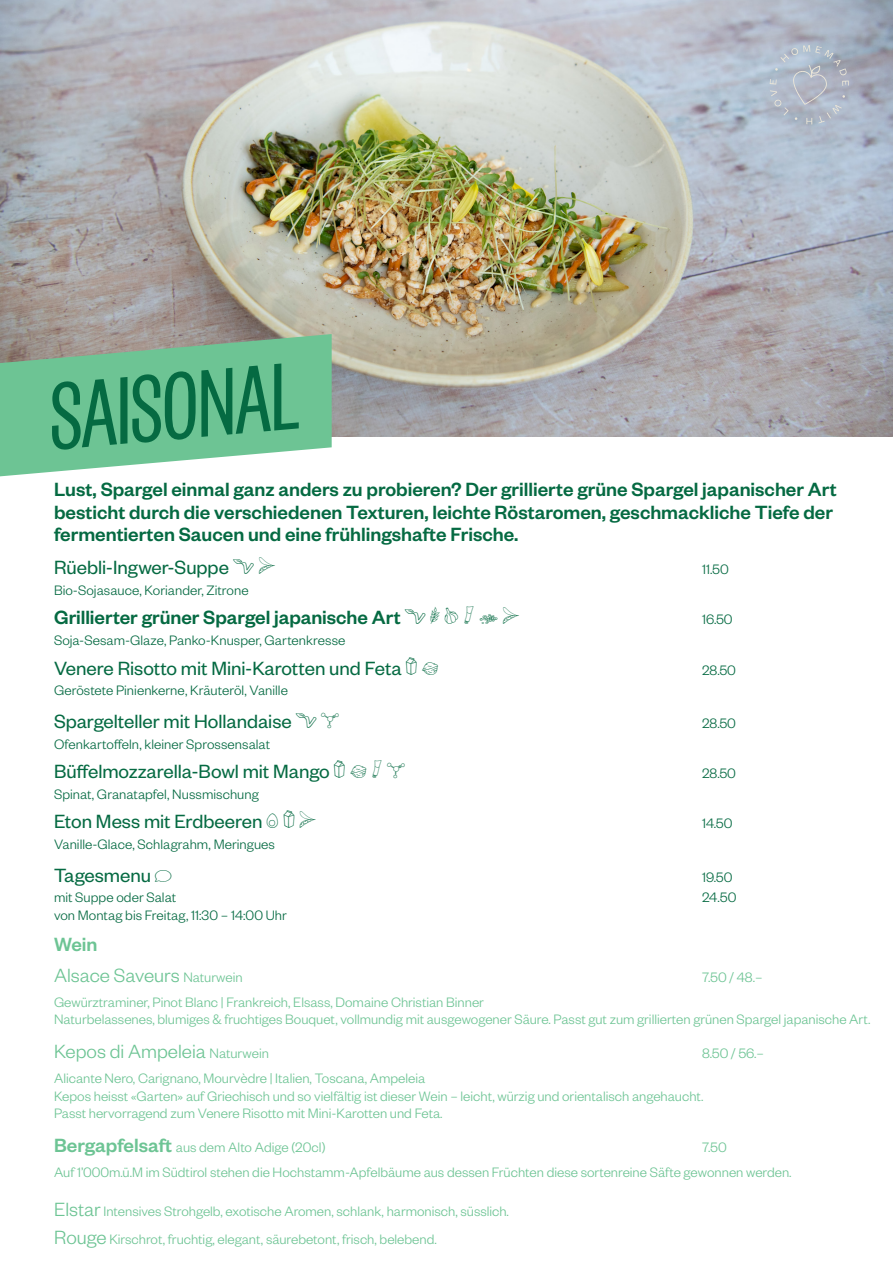
<style>
.page{position:relative;width:893px;height:1263px;background:#fff}
.page>*{position:absolute;margin:0;border:0;box-sizing:border-box;transform-origin:0 0}
.t1{font:105px "Founders Grotesk X Cond";color:#056a42}
.Speise-Name{font:24px "Hiltl Icon Font";color:#056a42}
.Speise-Name-2{font:500 21px/22.5px "Founders Grotesk";color:#056a42}
.Speise-Name-3{font:21px "Founders Grotesk";color:#056a42}
.Zutatenliste_-_Speis{font:300 21px "Founders Grotesk";color:#6dc494}
.Zutatenliste_-_Speis-2{font:500 21px "Founders Grotesk";color:#6dc494}
.Zutatenliste_-_Speis-3{font:300 15px "Founders Grotesk";color:#6dc494}
.Zutatenliste_-_Speis-4{font:300 15px "Founders Grotesk";letter-spacing:.005em;color:#056a42}
.Speise-Name-4{font:300 15px "Founders Grotesk";color:#056a42}
.s1{font-size:15px}
.s2{font-weight:500;font-size:21px}
.s3{font-size:21px}
</style>
<div class="page">
<img style="left:0;top:0;width:893px;height:437px">
<svg style="left:770px;top:45px;width:79px;height:79px;background:#b0b9c6"></svg>
<svg style="left:0;top:334px;width:332px;height:142px;background:#80c49d"></svg>
<p class="t1" style="left:43px;top:358px;width:251px;rotate:-5deg">SAISONAL</p>
<p class="Speise-Name-2" style="left:54px;top:477px;width:784px">Lust, Spargel einmal ganz anders zu probieren? Der grillierte grüne Spargel japanischer Art besticht durch die verschiedenen Texturen, leichte Röstaromen, geschmackliche Tiefe der fermentierten Saucen und eine frühlingshafte Frische.</p>
<p class="Speise-Name-3" style="left:54px;top:554px;width:223px">Rüebli-Ingwer-Suppe ❖ □</p>
<p class="Speise-Name-4" style="left:702px;top:560px;width:28px">11.50</p>
<p class="Zutatenliste_-_Speis-4" style="left:54px;top:581px;width:196px">Bio-Sojasauce, Koriander, Zitrone</p>
<p class="Speise-Name-2" style="left:54px;top:605px;width:373px">Grillierter grüner Spargel japanische Art ❖</p>
<p class="Speise-Name" style="left:463px;top:602px;width:58px">▼ ▲ □</p>
<p class="Speise-Name-4" style="left:702px;top:610px;width:32px">16.50</p>
<p class="Zutatenliste_-_Speis-4" style="left:54px;top:631px;width:293px">Soja-Sesam-Glaze, Panko-Knusper, Gartenkresse</p>
<p class="Speise-Name-3" style="left:54px;top:655px;width:386px">Venere Risotto mit Mini-Karotten und Feta ■</p>
<p class="Speise-Name-4" style="left:702px;top:661px;width:35px">28.50</p>
<p class="Zutatenliste_-_Speis-4" style="left:54px;top:681px;width:235px">Geröstete Pinienkerne, Kräuteröl, Vanille</p>
<p class="Speise-Name-3" style="left:54px;top:708px;width:286px">Spargelteller mit Hollandaise ❖ ◆</p>
<p class="Speise-Name-4" style="left:702px;top:714px;width:35px">28.50</p>
<p class="Zutatenliste_-_Speis-4" style="left:54px;top:735px;width:218px">Ofenkartoffeln, kleiner Sprossensalat</p>
<p class="Speise-Name-3" style="left:54px;top:758px;width:352px">Büffelmozzarella-Bowl mit Mango ■ ▼ ◆</p>
<p class="Speise-Name-4" style="left:702px;top:764px;width:35px">28.50</p>
<p class="Zutatenliste_-_Speis-4" style="left:54px;top:785px;width:206px">Spinat, Granatapfel, Nussmischung</p>
<p class="Speise-Name-3" style="left:54px;top:809px;width:210px">Eton Mess mit Erdbeeren</p>
<p class="Speise-Name-4" style="left:702px;top:814px;width:32px">14.50</p>
<p class="Zutatenliste_-_Speis-4" style="left:54px;top:835px;width:223px">Vanille-Glace, Schlagrahm, Meringues</p>
<p class="Speise-Name-3" style="left:54px;top:862px;width:99px">Tagesmenu</p>
<p class="Speise-Name-4" style="left:702px;top:868px;width:32px">19.50</p>
<p class="Zutatenliste_-_Speis-4" style="left:54px;top:888px;width:124px">mit Suppe oder Salat</p>
<p class="Zutatenliste_-_Speis-4" style="left:702px;top:888px;width:36px">24.50</p>
<p class="Zutatenliste_-_Speis-4" style="left:54px;top:906px;width:234px">von Montag bis Freitag, 11:30 – 14:00 Uhr</p>
<p class="Zutatenliste_-_Speis-2" style="left:54px;top:931px;width:45px">Wein</p>
<p class="Zutatenliste_-_Speis" style="left:54px;top:962px;width:190px">Alsace Saveurs <span class="s1">Naturwein</span></p>
<p class="Zutatenliste_-_Speis-3" style="left:702px;top:968px;width:62px">7.50 / 48.–</p>
<p class="Zutatenliste_-_Speis-3" style="left:54px;top:993px;width:431px">Gewürztraminer, Pinot Blanc | Frankreich, Elsass, Domaine Christian Binner</p>
<p class="Zutatenliste_-_Speis-3" style="left:54px;top:1010px;width:818px">Naturbelassenes, blumiges &amp; fruchtiges Bouquet, vollmundig mit ausgewogener Säure. Passt gut zum grillierten grünen Spargel japanische Art.</p>
<p class="Zutatenliste_-_Speis" style="left:54px;top:1039px;width:216px">Kepos di Ampeleia <span class="s1">Naturwein</span></p>
<p class="Zutatenliste_-_Speis-3" style="left:702px;top:1044px;width:63px">8.50 / 56.–</p>
<p class="Zutatenliste_-_Speis-3" style="left:54px;top:1069px;width:373px">Alicante Nero, Carignano, Mourvèdre | Italien, Toscana, Ampeleia</p>
<p class="Zutatenliste_-_Speis-3" style="left:54px;top:1087px;width:651px">Kepos heisst «Garten» auf Griechisch und so vielfältig ist dieser Wein – leicht, würzig und orientalisch angehaucht.</p>
<p class="Zutatenliste_-_Speis-3" style="left:54px;top:1104px;width:390px">Passt hervorragend zum Venere Risotto mit Mini-Karotten und Feta.</p>
<p class="Zutatenliste_-_Speis-3" style="left:54px;top:1138px;width:273px"><span class="s2">Bergapfelsaft</span> aus dem Alto Adige (20cl)</p>
<p class="Zutatenliste_-_Speis-3" style="left:702px;top:1138px;width:26px">7.50</p>
<p class="Zutatenliste_-_Speis-3" style="left:54px;top:1163px;width:739px">Auf 1’000m.ü.M im Südtirol stehen die Hochstamm-Apfelbäume aus dessen Früchten diese sortenreine Säfte gewonnen werden.</p>
<p class="Zutatenliste_-_Speis-3" style="left:54px;top:1202px;width:457px"><span class="s3">Elstar</span> Intensives Strohgelb, exotische Aromen, schlank, harmonisch, süsslich.</p>
<p class="Zutatenliste_-_Speis-3" style="left:54px;top:1230px;width:384px"><span class="s3">Rouge</span> Kirschrot, fruchtig, elegant, säurebetont, frisch, belebend.</p>
</div>
